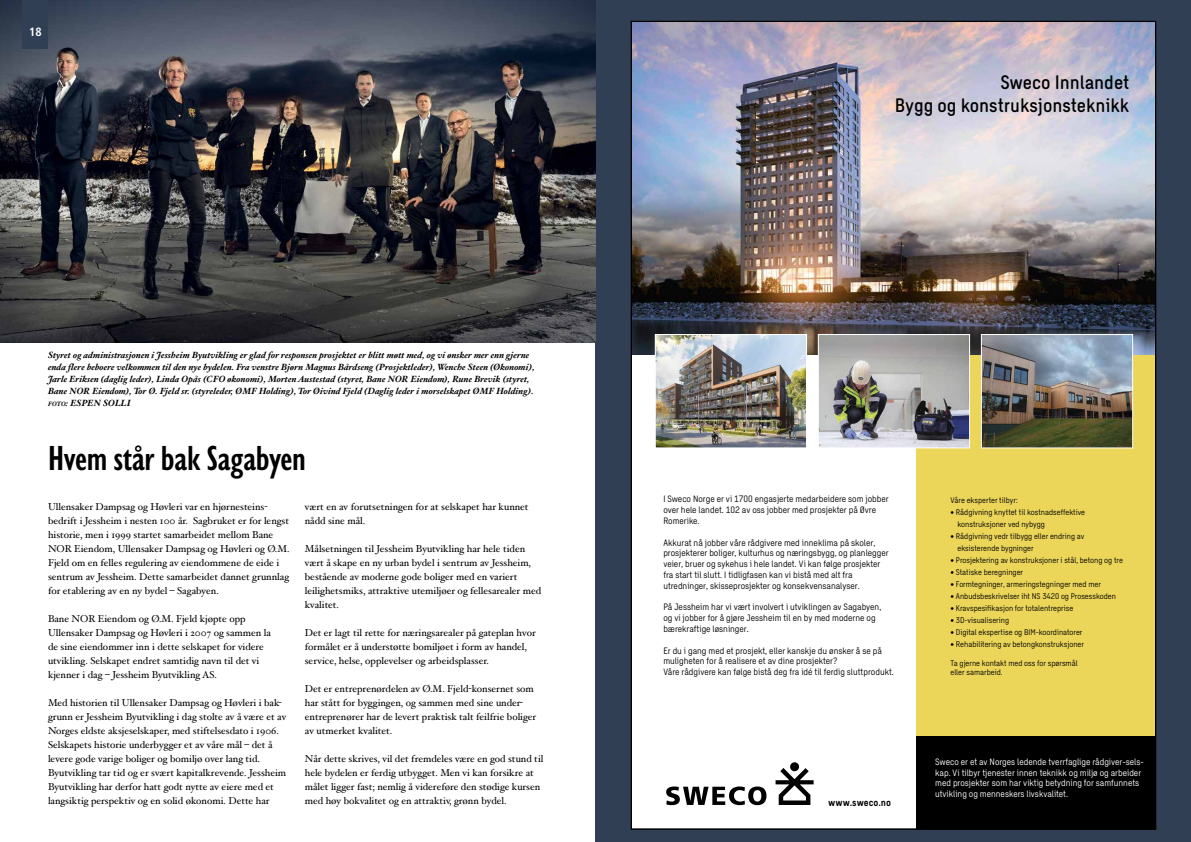
<style>
.page{position:relative;width:1191px;height:842px;background:#fff}
.page>*{position:absolute;margin:0;border:0;box-sizing:border-box;transform-origin:0 0}
.t1{font:600 condensed 36px "Gill Sans Nova";letter-spacing:-.01em;color:#000}
.t2{font:500 19px/22.8px "Sweco Sans";color:#000;text-align:right}
.t3{font:700 condensed 12px "Frutiger LT Std";color:#fff}
.t4{font:10px/14px "Hoefler Text";color:#000}
.t5{font:700 10px "Sweco Sans";color:#000}
.t6{font:9px/10.8px "Sweco Sans";color:#000}
.t7{font:italic 700 9px/12px "Hoefler Text";color:#000}
.t8{font:9px/10.8px "Sweco Sans";color:#fff}
.t9{font:8px/12px "Sweco Sans";color:#000}
.s1{font-size:6.3px}
.s2{font-style:inherit}
</style>
<div class="page">
<div style="left:595px;top:0;width:596px;height:842px;background:#303f54"></div>
<div style="left:631px;top:21px;width:524px;height:808px;background:#fff"></div>
<div style="left:916px;top:322px;width:239px;height:507px;background:#ecd65a"></div>
<img style="left:633px;top:23px;width:520px;height:332px">
<img style="left:657px;top:336px;width:148px;height:110px">
<div style="left:655px;top:334px;width:152px;height:114px;border:1px solid #fff"></div>
<img style="left:820px;top:336px;width:148px;height:110px">
<div style="left:818px;top:334px;width:152px;height:114px;border:1px solid #fff"></div>
<img style="left:983px;top:336px;width:148px;height:110px">
<div style="left:981px;top:334px;width:152px;height:114px;border:1px solid #fff"></div>
<div style="left:916px;top:736px;width:239px;height:93px;background:#000"></div>
<svg style="left:775px;top:768px;width:38px;height:37px"></svg>
<div style="left:790px;top:762px;width:9px;height:9px;background:#000;border-radius:50%"></div>
<svg style="left:666px;top:786px;width:100px;height:19px"></svg>
<img style="left:0;top:0;width:595px;height:343px">
<div style="left:23px;top:0;width:25px;height:49px;background:#303f54"></div>
<p class="t3" style="left:29px;top:25px;width:14px">18</p>
<p class="t7" style="left:48px;top:349px;width:488px">Styret og administrasjonen i Jessheim Byutvikling er glad for responsen prosjektet er blitt møtt med, og vi ønsker mer enn gjerne enda flere beboere velkommen til den nye bydelen. Fra venstre Bjørn Magnus Bårdseng (Prosjektleder), Wenche Steen (Økonomi), Jarle Eriksen (daglig leder), Linda Opås (CFO økonomi), Morten Austestad (styret, Bane NOR Eiendom), Rune Brevik (styret, Bane NOR Eiendom), Tor Ø. Fjeld sr. (styreleder, ØMF Holding), Tor Øivind Fjeld (Daglig leder i morselskapet ØMF Holding). <span class="s1">foto</span><span class="s2">:</span> ESPEN SOLLI</p>
<h1 class="t1" style="left:48px;top:435px;width:259px">Hvem står bak Sagabyen</h1>
<p class="t4" style="left:48px;top:500px;width:243px">Ullensaker Dampsag og Høvleri var en hjørnesteins&shy;bedrift i Jessheim i nesten 100 år. Sagbruket er for lengst historie, men i 1999 startet samarbeidet mellom Bane NOR Eiendom, Ullensaker Dampsag og Høvleri og Ø.M.<br>Fjeld om en felles regulering av eiendommene de eide i sentrum av Jessheim. Dette samarbeidet dannet grunnlag for etablering av en ny bydel – Sagabyen.</p>
<p class="t4" style="left:48px;top:612px;width:224px">Bane NOR Eiendom og Ø.M. Fjeld kjøpte opp Ullensaker Dampsag og Høvleri i 2007 og sammen la de sine eiendommer inn i dette selskapet for videre utvikling. Selskapet endret samtidig navn til det vi kjenner i dag – Jessheim Byutvikling AS.</p>
<p class="t4" style="left:48px;top:696px;width:240px">Med historien til Ullensaker Dampsag og Høvleri i bak&shy;grunn er Jessheim Byutvikling i dag stolte av å være et av Norges eldste aksjeselskaper, med stiftelsesdato i 1906.<br>Selskapets historie underbygger et av våre mål – det å levere gode varige boliger og bomiljø over lang tid.<br>Byutvikling tar tid og er svært kapitalkrevende. Jessheim Byutvikling har derfor hatt godt nytte av eiere med et langsiktig perspektiv og en solid økonomi. Dette har</p>
<p class="t4" style="left:305px;top:500px;width:225px">vært en av forutsetningen for at selskapet har kunnet nådd sine mål.</p>
<p class="t4" style="left:305px;top:542px;width:238px">Målsetningen til Jessheim Byutvikling har hele tiden vært å skape en ny urban bydel i sentrum av Jessheim, bestående av moderne gode boliger med en variert leilighetsmiks, attraktive utemiljøer og fellesarealer med kvalitet.</p>
<p class="t4" style="left:305px;top:626px;width:232px">Det er lagt til rette for næringsarealer på gateplan hvor formålet er å understøtte bomiljøet i form av handel, service, helse, opplevelser og arbeidsplasser.</p>
<p class="t4" style="left:305px;top:682px;width:233px">Det er entreprenørdelen av Ø.M. Fjeld-konsernet som har stått for byggingen, og sammen med sine under&shy;entreprenører har de levert praktisk talt feilfrie boliger av utmerket kvalitet.</p>
<p class="t4" style="left:305px;top:752px;width:240px">Når dette skrives, vil det fremdeles være en god stund til hele bydelen er ferdig utbygget. Men vi kan forsikre at målet ligger fast; nemlig å videreføre den stødige kursen med høy bokvalitet og en attraktiv, grønn bydel.</p>
<h2 class="t2" style="left:894px;top:71px;width:236px">Sweco Innlandet<br>Bygg og konstruksjonsteknikk</h2>
<p class="t6" style="left:663px;top:494px;width:227px">I Sweco Norge er vi 1700 engasjerte medarbeidere som jobber over hele landet. 102 av oss jobber med prosjekter på Øvre<br>Romerike.</p>
<p class="t6" style="left:663px;top:537px;width:227px">Akkurat nå jobber våre rådgivere med inneklima på skoler, prosjekterer boliger, kulturhus og næringsbygg, og planlegger veier, bruer og sykehus i hele landet. Vi kan følge prosjekter fra start til slutt. I tidligfasen kan vi bistå med alt fra utredninger, skisseprosjekter og konsekvensanalyser.</p>
<p class="t6" style="left:663px;top:602px;width:219px">På Jessheim har vi vært involvert i utviklingen av Sagabyen, og vi jobber for å gjøre Jessheim til en by med moderne og bærekraftige løsninger.</p>
<p class="t6" style="left:663px;top:645px;width:232px">Er du i gang med et prosjekt, eller kanskje du ønsker å se på muligheten for å realisere et av dine prosjekter?<br>Våre rådgivere kan følge bistå deg fra idé til ferdig sluttprodukt.</p>
<p class="t5" style="left:828px;top:796px;width:64px">www.sweco.no</p>
<p class="t9" style="left:950px;top:494px;width:69px">Våre eksperter tilbyr:</p>
<p class="t9" style="left:957px;top:506px;width:129px;text-indent:-7px">• Rådgivning knyttet til kostnadseffektive konstruksjoner ved nybygg</p>
<p class="t9" style="left:957px;top:530px;width:128px;text-indent:-7px">• Rådgivning vedr tilbygg eller endring av eksisterende bygninger</p>
<p class="t9" style="left:950px;top:554px;width:174px">• Prosjektering av konstruksjoner i stål, betong og tre</p>
<p class="t9" style="left:950px;top:566px;width:74px">• Statiske beregninger</p>
<p class="t9" style="left:950px;top:578px;width:152px">• Formtegninger, armeringstegninger med mer</p>
<p class="t9" style="left:950px;top:590px;width:167px">• Anbudsbeskrivelser iht NS 3420 og Prosesskoden</p>
<p class="t9" style="left:950px;top:602px;width:124px">• Kravspesifikasjon for totalentreprise</p>
<p class="t9" style="left:950px;top:614px;width:60px">• 3D-visualisering</p>
<p class="t9" style="left:950px;top:626px;width:133px">• Digital ekspertise og BIM-koordinatorer</p>
<p class="t9" style="left:950px;top:638px;width:135px">• Rehabilitering av betongkonstruksjoner</p>
<p class="t9" style="left:950px;top:658px;width:129px;line-height:9.6px">Ta gjerne kontakt med oss for spørsmål eller samarbeid.</p>
<p class="t8" style="left:935px;top:756px;width:210px">Sweco er et av Norges ledende tverrfaglige rådgiver-sels&shy;kap. Vi tilbyr tjenester innen teknikk og miljø og arbeider med prosjekter som har viktig betydning for samfunnets utvikling og menneskers livskvalitet.</p>
</div>
